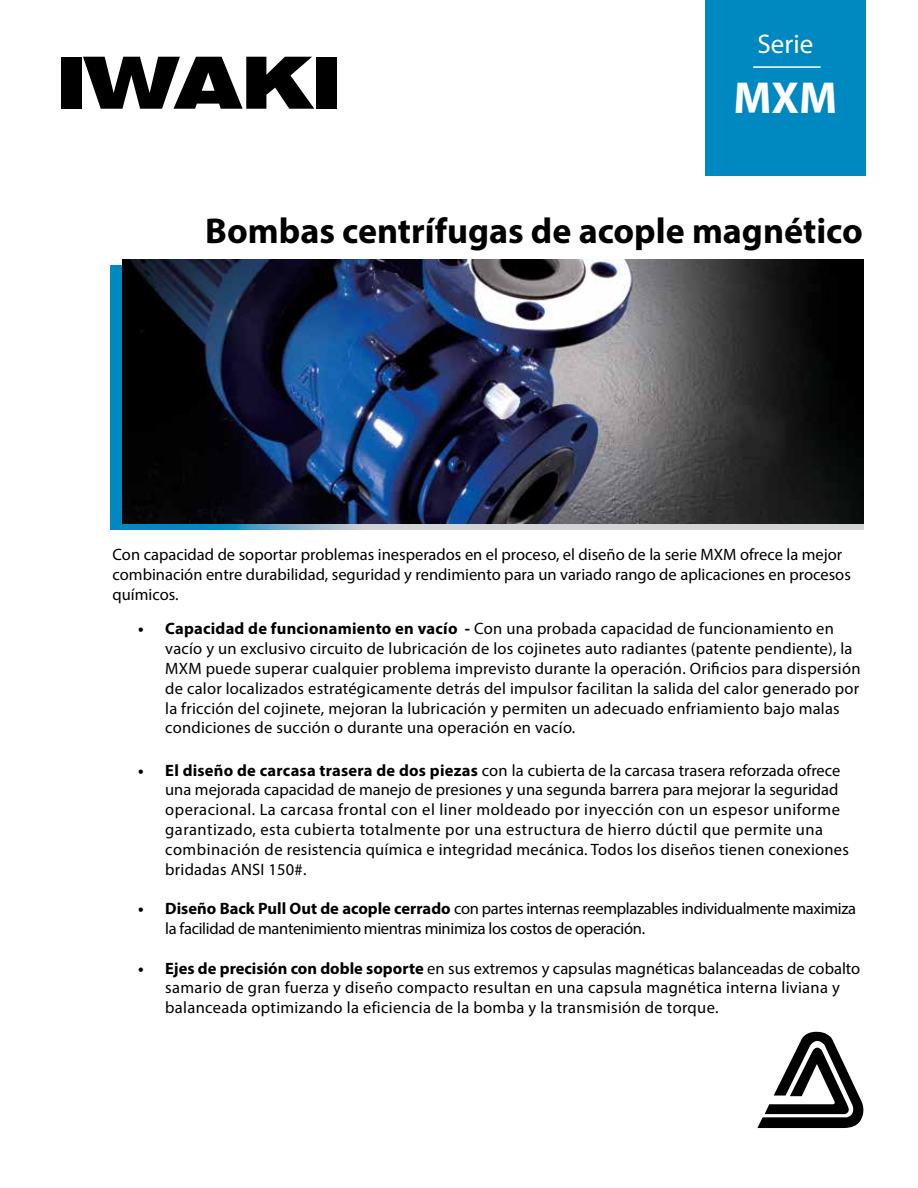
<style>
.page{position:relative;width:918px;height:1188px;background:#fff}
.page>*{position:absolute;margin:0;border:0;box-sizing:border-box;transform-origin:0 0}
.t1{font:900 expanded 72px "Swiss 721 BT";color:#000}
.t2{font:700 45px "Myriad Pro";color:#fff}
.t3{font:700 36px "Myriad Pro";color:#000}
.t4{font:27px "Myriad Pro";color:#fff}
.t5{font:16.5px/19.8px "Myriad Pro";letter-spacing:.015em;color:#000}
.t6{font:16.5px/19.8px "Myriad Pro";letter-spacing:-.02em;color:#000}
.s1{font-weight:700}
</style>
<div class="page">
<div style="left:705px;top:0;width:161px;height:175px;background:#0089c0"></div>
<svg style="left:110px;top:266px;width:753px;height:263px;background:#5096b3"></svg>
<svg style="left:757px;top:1032px;width:106px;height:96px"></svg>
<img style="left:123px;top:260px;width:740px;height:263px">
<hr style="left:753px;top:66px;width:68px;height:2px;background:#fff">
<h1 class="t1" style="left:56px;top:39px;width:288px">IWAKI</h1>
<h3 class="t4" style="left:758px;top:27px;width:57px">Serie</h3>
<h2 class="t2" style="left:734px;top:68px;width:105px">MXM</h2>
<h3 class="t3" style="left:205px;top:207px;width:659px">Bombas centrífugas de acople magnético</h3>
<p class="t5" style="left:113px;top:545px;width:740px">Con capacidad de soportar problemas inesperados en el proceso, el diseño de la serie MXM ofrece la mejor combinación entre durabilidad, seguridad y rendimiento para un variado rango de aplicaciones en procesos químicos.</p>
<p class="t5" style="left:165px;top:619px;width:697px;text-indent:-27px"><span class="s1">• Capacidad de funcionamiento en vacío -</span> Con una probada capacidad de funcionamiento en vacío y un exclusivo circuito de lubricación de los cojinetes auto radiantes (patente pendiente), la MXM puede superar cualquier problema imprevisto durante la operación. Orificios para dispersión de calor localizados estratégicamente detrás del impulsor facilitan la salida del calor generado por la fricción del cojinete, mejoran la lubricación y permiten un adecuado enfriamiento bajo malas condiciones de succión o durante una operación en vacío.</p>
<p class="t5" style="left:165px;top:760px;width:685px;text-indent:-27px"><span class="s1">• El diseño de carcasa trasera de dos piezas</span> con la cubierta de la carcasa trasera reforzada ofrece una mejorada capacidad de manejo de presiones y una segunda barrera para mejorar la seguridad operacional. La carcasa frontal con el liner moldeado por inyección con un espesor uniforme garantizado, esta cubierta totalmente por una estructura de hierro dúctil que permite una combinación de resistencia química e integridad mecánica. Todos los diseños tienen conexiones bridadas ANSI 150#.</p>
<p class="t6" style="left:165px;top:899px;width:692px;text-indent:-27px"><span class="s1">• Diseño Back Pull Out de acople cerrado</span> con partes internas reemplazables individualmente maximiza la facilidad de mantenimiento mientras minimiza los costos de operación.</p>
<p class="t5" style="left:165px;top:958px;width:697px;text-indent:-27px"><span class="s1">• Ejes de precisión con doble soporte</span> en sus extremos y capsulas magnéticas balanceadas de cobalto samario de gran fuerza y diseño compacto resultan en una capsula magnética interna liviana y balanceada optimizando la eficiencia de la bomba y la transmisión de torque.</p>
</div>
